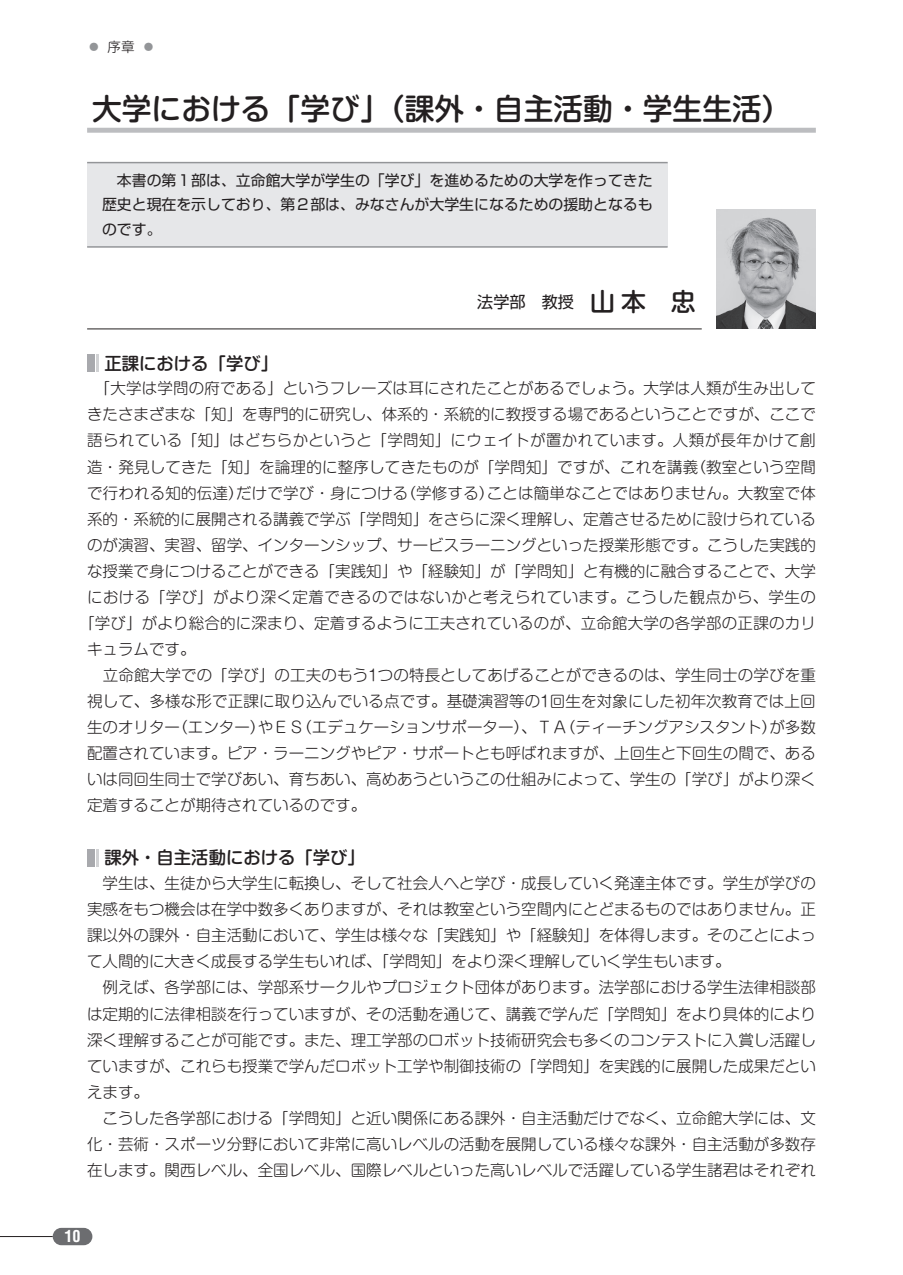
<style>
.page{position:relative;width:903px;height:1275px;background:#fff}
.page>*{position:absolute;margin:0;border:0;box-sizing:border-box;transform-origin:0 0}
.t1{font:500 29.75px "Shin M Go Pro";color:#231f20}
.t2{font:500 17.32px "Shin M Go Pro";color:#231f20}
.t3{font:16.1px "Shin Go Pr 5";color:#231f20}
.t4{font:700 condensed 16.1px "Helvetica LT Std";color:#fff}
.t5{font:300 15.58px/26.1px "Shin M Go Pro";color:#231f20}
.t6{font:300 15.58px "Shin M Go Pro";letter-spacing:.025em;color:#231f20}
.t7{font:14.88px/24.8px "Shin Go Pr 5";color:#231f20;text-align:justify}
.t8{font:300 13.65px "Shin M Go Pro";color:#939598}
.s1{color:#231f20}
.s2{font-family:"Shin M Go Pro";font-weight:500;font-size:24.85px}
</style>
<div class="page">
<div style="left:53px;top:1228px;width:39px;height:17px;background:#6c6d70;border-radius:9px"></div>
<hr style="left:0;top:1236px;width:53px;height:1px;background:#231f20">
<div style="left:87px;top:128px;width:729px;height:5px;background:#bcbdc0"></div>
<div style="left:87px;top:163px;width:581px;height:84px;background:#e6e7e9"></div>
<hr style="left:87px;top:162px;width:581px;height:1px;background:#939598">
<hr style="left:87px;top:246px;width:581px;height:2px;background:#939598">
<div style="left:87px;top:355px;width:8px;height:17px;background:#a8a9ad"></div>
<hr style="left:96px;top:355px;width:3px;height:17px;background:#d1d2d4">
<div style="left:87px;top:849px;width:8px;height:17px;background:#a8a9ad"></div>
<hr style="left:96px;top:849px;width:3px;height:17px;background:#d1d2d4">
<img style="left:717px;top:210px;width:99px;height:119px">
<hr style="left:87px;top:329px;width:615px;height:1px;background:#231f20">
<p class="t8" style="left:87px;top:36px;width:70px">◦<span class="s1">序章</span>◦</p>
<h1 class="t1" style="left:92px;top:85px;width:701px">大学における「学び」（課外・自主活動・学生生活）</h1>
<p class="t7" style="left:102px;top:166px;width:552px">　本書の第１部は、立命館大学が学生の「学び」を進めるための大学を作ってきた歴史と現在を示しており、第２部は、みなさんが大学生になるための援助となるものです。</p>
<p class="t3" style="left:477px;top:288px;width:220px">法学部　教授　<span class="s2">山本　忠</span></p>
<p class="t2" style="left:104px;top:349px;width:175px">正課における「学び」</p>
<p class="t5" style="left:87px;top:374px;width:730px">　「大学は学問の府である」というフレーズは耳にされたことがあるでしょう。大学は人類が生み出して</p>
<p class="t5" style="left:87px;top:400px;width:730px">きたさまざまな「知」を専門的に研究し、体系的・系統的に教授する場であるということですが、ここで</p>
<p class="t6" style="left:87px;top:428px;width:730px">語られている「知」はどちらかというと「学問知」にウェイトが置かれています。人類が長年かけて創</p>
<p class="t5" style="left:87px;top:452px;width:730px">造・発見してきた「知」を論理的に整序してきたものが「学問知」ですが、これを講義（教室という空間</p>
<p class="t5" style="left:87px;top:478px;width:730px">で行われる知的伝達）だけで学び・身につける（学修する）ことは簡単なことではありません。大教室で体</p>
<p class="t5" style="left:87px;top:504px;width:730px">系的・系統的に展開される講義で学ぶ「学問知」をさらに深く理解し、定着させるために設けられている</p>
<p class="t5" style="left:87px;top:530px;width:730px">のが演習、実習、留学、インターンシップ、サービスラーニングといった授業形態です。こうした実践的</p>
<p class="t5" style="left:87px;top:556px;width:730px">な授業で身につけることができる「実践知」や「経験知」が「学問知」と有機的に融合することで、大学</p>
<p class="t6" style="left:87px;top:584px;width:730px">における「学び」がより深く定着できるのではないかと考えられています。こうした観点から、学生の</p>
<p class="t5" style="left:79px;top:608px;width:738px">「学び」がより総合的に深まり、定着するように工夫されているのが、立命館大学の各学部の正課のカリ</p>
<p class="t5" style="left:87px;top:634px;width:110px">キュラムです。</p>
<p class="t5" style="left:87px;top:660px;width:730px">　立命館大学での「学び」の工夫のもう1つの特長としてあげることができるのは、学生同士の学びを重</p>
<p class="t5" style="left:87px;top:686px;width:730px">視して、多様な形で正課に取り込んでいる点です。基礎演習等の1回生を対象にした初年次教育では上回</p>
<p class="t5" style="left:87px;top:712px;width:730px">生のオリター（エンター）やＥＳ（エデュケーションサポーター）、ＴＡ（ティーチングアシスタント）が多数</p>
<p class="t5" style="left:87px;top:738px;width:730px">配置されています。ピア・ラーニングやピア・サポートとも呼ばれますが、上回生と下回生の間で、ある</p>
<p class="t5" style="left:87px;top:764px;width:730px">いは同回生同士で学びあい、育ちあい、高めあうというこの仕組みによって、学生の「学び」がより深く</p>
<p class="t5" style="left:87px;top:790px;width:281px">定着することが期待されているのです。</p>
<p class="t2" style="left:104px;top:844px;width:262px">課外・自主活動における「学び」</p>
<p class="t5" style="left:87px;top:868px;width:730px">　学生は、生徒から大学生に転換し、そして社会人へと学び・成長していく発達主体です。学生が学びの実感をもつ機会は在学中数多くありますが、それは教室という空間内にとどまるものではありません。正課以外の課外・自主活動において、学生は様々な「実践知」や「経験知」を体得します。そのことによって人間的に大きく成長する学生もいれば、「学問知」をより深く理解していく学生もいます。<br>　例えば、各学部には、学部系サークルやプロジェクト団体があります。法学部における学生法律相談部は定期的に法律相談を行っていますが、その活動を通じて、講義で学んだ「学問知」をより具体的により深く理解することが可能です。また、理工学部のロボット技術研究会も多くのコンテストに入賞し活躍していますが、これらも授業で学んだロボット工学や制御技術の「学問知」を実践的に展開した成果だといえます。<br>　こうした各学部における「学問知」と近い関係にある課外・自主活動だけでなく、立命館大学には、文化・芸術・スポーツ分野において非常に高いレベルの活動を展開している様々な課外・自主活動が多数存在します。関西レベル、全国レベル、国際レベルといった高いレベルで活躍している学生諸君はそれぞれ</p>
<p class="t4" style="left:64px;top:1226px;width:18px">10</p>
</div>
